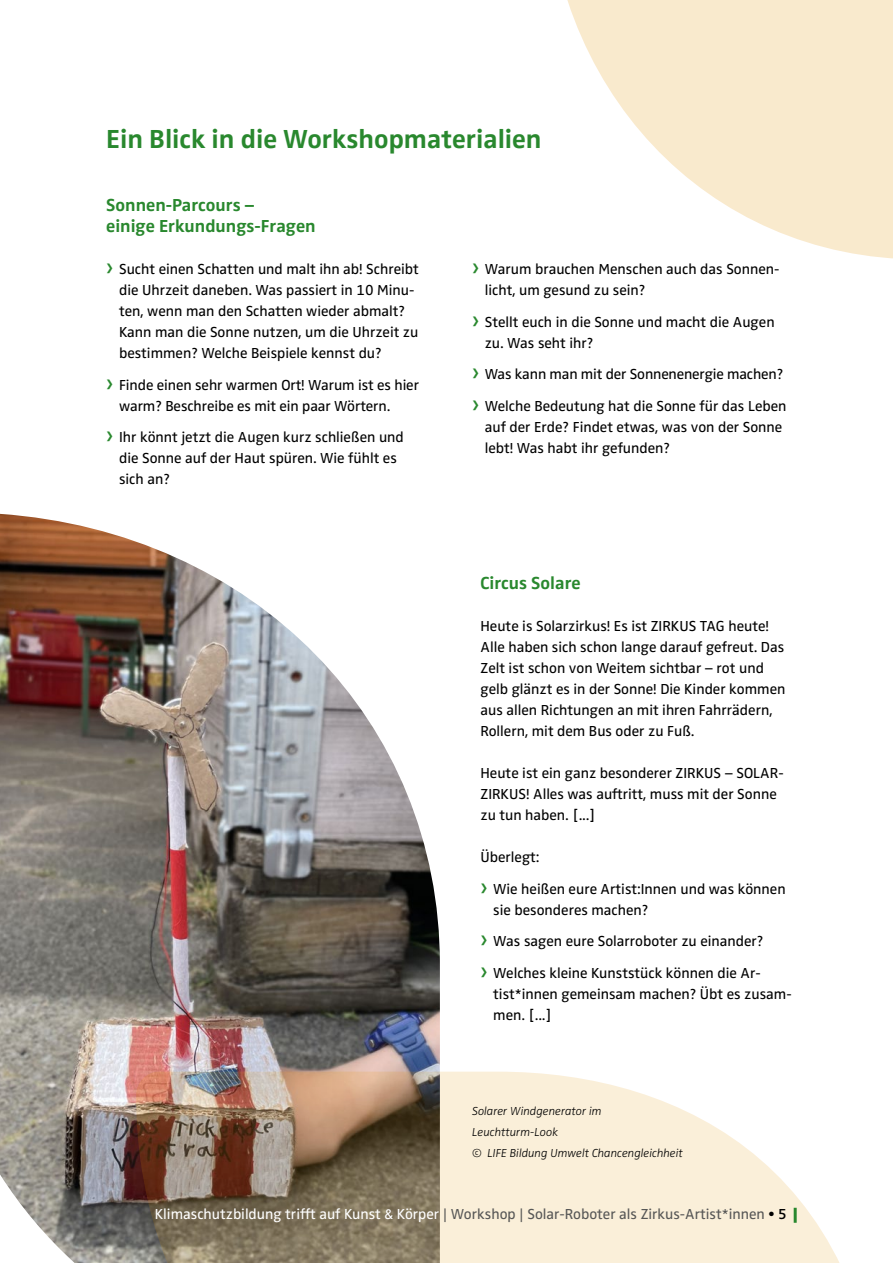
<style>
.page{position:relative;width:893px;height:1263px;background:#fff}
.page>*{position:absolute;margin:0;border:0;box-sizing:border-box;transform-origin:0 0}
.t1{font:700 27px "Zwo Pro";color:#29882e}
.t2{font:700 18px/21px "Zwo Pro";color:#29882e}
.t3{font:15px/21px "Zwo Pro";color:#000}
.t4{font:15px "Zwo Pro";color:#575756}
.t5{font:italic 300 12px/21px "Zwo Pro";color:#000}
.s1{font-weight:600;font-size:21px;color:#29882e}
.s2{color:#fff}
.s3{font-weight:600;color:#000}
</style>
<div class="page">
<img style="left:0;top:514px;width:440px;height:749px">
<svg style="left:136px;top:1071px;width:704px;height:192px;background:#c8baa7"></svg>
<svg style="left:567px;top:0;width:326px;height:259px;fill:#f9eacd"></svg>
<hr style="left:794px;top:1208px;width:3px;height:15px;background:#29882e">
<h1 class="t1" style="left:106px;top:119px;width:437px">Ein Blick in die Workshopmaterialien</h1>
<p class="t2" style="left:106px;top:194px;width:211px">Sonnen-Parcours –<br>einige Erkundungs-Fragen</p>
<p class="t3" style="left:119px;top:258px;width:301px;text-indent:-13px"><span class="s1">›</span> Sucht einen Schatten und malt ihn ab! Schreibt die Uhrzeit daneben. Was passiert in 10 Minu&shy;ten, wenn man den Schatten wieder abmalt?<br>Kann man die Sonne nutzen, um die Uhrzeit zu bestimmen? Welche Beispiele kennst du?</p>
<p class="t3" style="left:119px;top:373px;width:301px;text-indent:-13px"><span class="s1">›</span> Finde einen sehr warmen Ort! Warum ist es hier warm? Beschreibe es mit ein paar Wörtern.</p>
<p class="t3" style="left:119px;top:426px;width:286px;text-indent:-13px"><span class="s1">›</span> Ihr könnt jetzt die Augen kurz schließen und die Sonne auf der Haut spüren. Wie fühlt es sich an?</p>
<p class="t3" style="left:485px;top:258px;width:296px;text-indent:-13px"><span class="s1">›</span> Warum brauchen Menschen auch das Sonnen&shy;licht, um gesund zu sein?</p>
<p class="t3" style="left:485px;top:310px;width:291px;text-indent:-13px"><span class="s1">›</span> Stellt euch in die Sonne und macht die Augen zu. Was seht ihr?</p>
<p class="t3" style="left:472px;top:358px;width:316px;line-height:31.5px"><span class="s1">›</span> Was kann man mit der Sonnenenergie machen? <span class="s1">›</span> Welche Bedeutung hat die Sonne für das Leben</p>
<p class="t3" style="left:485px;top:415px;width:299px">auf der Erde? Findet etwas, was von der Sonne lebt! Was habt ihr gefunden?</p>
<p class="t2" style="left:480px;top:572px;width:102px">Circus Solare</p>
<p class="t3" style="left:480px;top:615px;width:306px">Heute is Solarzirkus! Es ist ZIRKUS TAG heute!<br>Alle haben sich schon lange darauf gefreut. Das Zelt ist schon von Weitem sichtbar – rot und gelb glänzt es in der Sonne! Die Kinder kommen aus allen Richtungen an mit ihren Fahrrädern, Rollern, mit dem Bus oder zu Fuß.</p>
<p class="t3" style="left:480px;top:762px;width:305px">Heute ist ein ganz besonderer ZIRKUS – SOLAR-<br>ZIRKUS! Alles was auftritt, muss mit der Sonne zu tun haben. [...]</p>
<p class="t3" style="left:480px;top:841px;width:307px;line-height:31.5px">Überlegt:<br><span class="s1">›</span> Wie heißen eure Artist:Innen und was können</p>
<p class="t3" style="left:480px;top:893px;width:284px;line-height:31.5px;text-indent:13px">sie besonderes machen?<br><span class="s1">›</span> Was sagen eure Solarroboter zu einander? <span class="s1">›</span> Welches kleine Kunststück können die Ar-</p>
<p class="t3" style="left:493px;top:982px;width:300px">tist*innen gemeinsam machen? Übt es zusam&shy;men. [...]</p>
<p class="t5" style="left:472px;top:1099px;width:212px">Solarer Windgenerator im<br>Leuchtturm-Look<br>© LIFE Bildung Umwelt Chancengleichheit</p>
<p class="t4" style="left:155px;top:1203px;width:633px"><span class="s2">Klimaschutzbildung trifft auf Kunst &amp; Körper</span> | Workshop | Solar-Roboter als Zirkus-Artist*innen <span class="s3">• 5</span></p>
</div>
